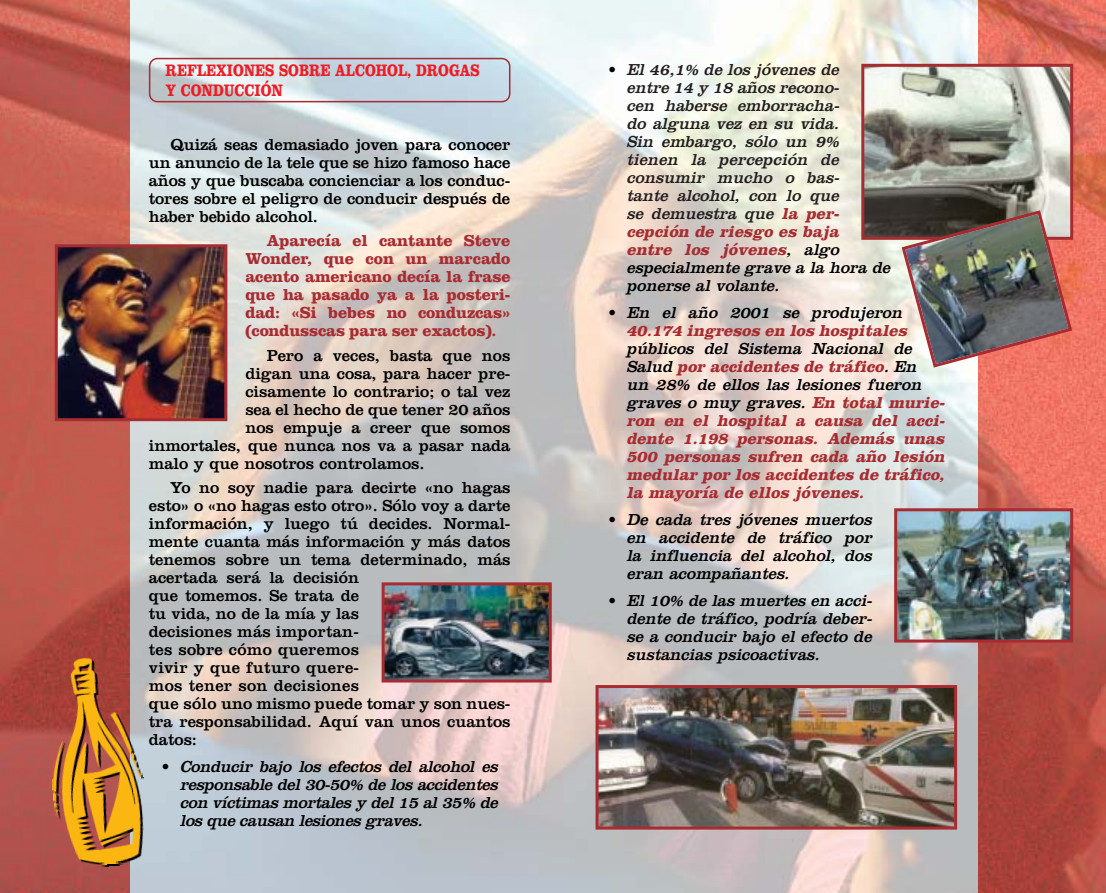
<style>
.page{position:relative;width:1106px;height:893px;background:#fff}
.page>*{position:absolute;margin:0;border:0;box-sizing:border-box;transform-origin:0 0}
.t1{font:700 17.25px/19.5px "Clarendon";color:#ee1c24;scale:.8 1}
.t2{font:16.5px/18px "Clarendon";color:#000;text-align:justify}
.t3{font:italic 16.5px/18px "Clarendon";color:#000;text-align:justify}
.t4{font:italic 700 16.5px/18px "Clarendon";color:#a72c31;text-align:right}
.t5{font:italic 16.5px/18px "Clarendon";color:#231f1f}
.t6{font:700 16.5px/18px "Clarendon";letter-spacing:-.01em;color:#a72c31;text-align:justify}
.s1{font-style:normal}
.s2{font-style:normal;color:#000}
.s3{font-weight:700;color:#a72c31}
.s4{color:#000}
.s5{font-weight:400;font-style:normal;color:#000}
.s6{font-weight:400;color:#000}
</style>
<div class="page">
<img style="left:129px;top:0;width:849px;height:892px">
<img style="left:978px;top:0;width:128px;height:892px">
<img style="left:0;top:0;width:129px;height:892px">
<img style="left:865px;top:68px;width:204px;height:168px">
<div style="left:861px;top:64px;width:212px;height:176px;border:3px solid #a72c31"></div>
<img style="left:599px;top:689px;width:354px;height:136px">
<div style="left:595px;top:685px;width:362px;height:144px;border:3px solid #a72c31"></div>
<img style="left:899px;top:208px;width:175px;height:161px">
<div style="left:149px;top:58px;width:361px;height:44px;border:2px solid #a72c31;border-radius:8px"></div>
<img style="left:59px;top:248px;width:164px;height:169px">
<div style="left:55px;top:244px;width:172px;height:177px;border:3px solid #a72c31"></div>
<img style="left:385px;top:586px;width:163px;height:92px">
<div style="left:381px;top:582px;width:171px;height:100px;border:3px solid #a72c31"></div>
<img style="left:45px;top:656px;width:105px;height:213px">
<img style="left:42px;top:654px;width:106px;height:213px">
<img style="left:898px;top:512px;width:171px;height:126px">
<div style="left:894px;top:508px;width:179px;height:134px;border:3px solid #a72c31"></div>
<p class="t1" style="left:166px;top:62px;width:394px">REFLEXIONES SOBRE ALCOHOL, DROGAS<br>Y CONDUCCIÓN</p>
<p class="t2" style="left:149px;top:137px;width:363px;text-indent:21px">Quizá seas demasiado joven para conocer un anuncio de la tele que se hizo famoso hace años y que buscaba concienciar a los conduc&shy;tores sobre el peligro de conducir después de haber bebido alcohol.</p>
<p class="t6" style="left:245px;top:233px;width:267px;text-indent:21px">Aparecía el cantante Steve Wonder, que con un marcado acento americano decía la frase que ha pasado ya a la posteri&shy;dad: «Si bebes no conduzcas» (condusscas para ser exactos).</p>
<p class="t2" style="left:267px;top:347px;width:245px">Pero a veces, basta que nos</p>
<p class="t2" style="left:245px;top:365px;width:266px">digan una cosa, para hacer pre-</p>
<p class="t2" style="left:245px;top:383px;width:266px">cisamente lo contrario; o tal vez</p>
<p class="t2" style="left:245px;top:401px;width:266px">sea el hecho de que tener 20 años</p>
<p class="t2" style="left:245px;top:419px;width:266px">nos empuje a creer que somos</p>
<p class="t2" style="left:149px;top:437px;width:363px">inmortales, que nunca nos va a pasar nada</p>
<p class="t2" style="left:149px;top:455px;width:277px">malo y que nosotros controlamos.</p>
<p class="t2" style="left:149px;top:480px;width:363px;text-align:left;text-indent:21px">Yo no soy nadie para decirte «no hagas esto» o «no hagas esto otro». Sólo voy a darte información, y luego tú decides. Normal&shy;mente cuanta más información y más datos tenemos sobre un tema determinado, más acertada será la decisión<br>que tomemos. Se trata de<br>tu vida, no de la mía y las<br>decisiones más importan-<br>tes sobre cómo queremos<br>vivir y que futuro quere-<br>mos tener son decisiones<br>que sólo uno mismo puede tomar y son nues&shy;tra responsabilidad. Aquí van unos cuantos datos:</p>
<p class="t3" style="left:180px;top:759px;width:322px;text-indent:-18px"><span class="s1">•</span> Conducir bajo los efectos del alcohol es resp onsable del 30-50% de los accidentes con víctimas mortales y del 15 al 35% de los que causan lesiones graves.</p>
<p class="t5" style="left:626px;top:62px;width:268px;text-indent:-18px"><span class="s2">•</span> El 46,1% de los jóvenes de<br>entre 14 y 18 años recono-<br>cen haberse emborracha-<br>do alguna vez en su vida.<br>Sin embargo, sólo un 9% tienen la p ercep ción de consumir mucho o bas-<br>tante alcohol, con lo que<br>se demuestra que <span class="s3">la per-<br>cep ción de riesgo es baj a entre los jóvenes</span><span class="s4">, algo<br>esp ecialmente grave a la hora de p onerse al volante.</span></p>
<p class="t4" style="left:608px;top:305px;width:303px"><span class="s5">•</span> <span class="s6">En el año 2001 se p rodujeron<br></span>40.174 ingresos en los hosp itales</p>
<p class="t4" style="left:626px;top:341px;width:322px;text-align:left"><span class="s6">p úblicos del Sistema Nacional de Salud</span> p or accidentes de tráfico<span class="s6">. En un 28% de ellos las lesiones fueron graves o muy graves.</span> En total murie&shy;ron en el hosp ital a causa del acci&shy;dente 1.198 personas. Además unas 500 personas sufren cada año lesión medular por los accidentes de tráfico, la mayoría de ellos jóvenes.</p>
<p class="t3" style="left:626px;top:512px;width:250px;text-indent:-18px"><span class="s1">•</span> De cada tres jóvenes muertos en accidente de tráfico p or la influencia del alcohol, dos eran acomp añantes.</p>
<p class="t3" style="left:626px;top:593px;width:250px;text-indent:-18px"><span class="s1">•</span> El 10% de las muertes en acci&shy;dente de tráfico, p odría deber&shy;se a conducir bajo el efecto de sustancias p sicoactivas.</p>
</div>
